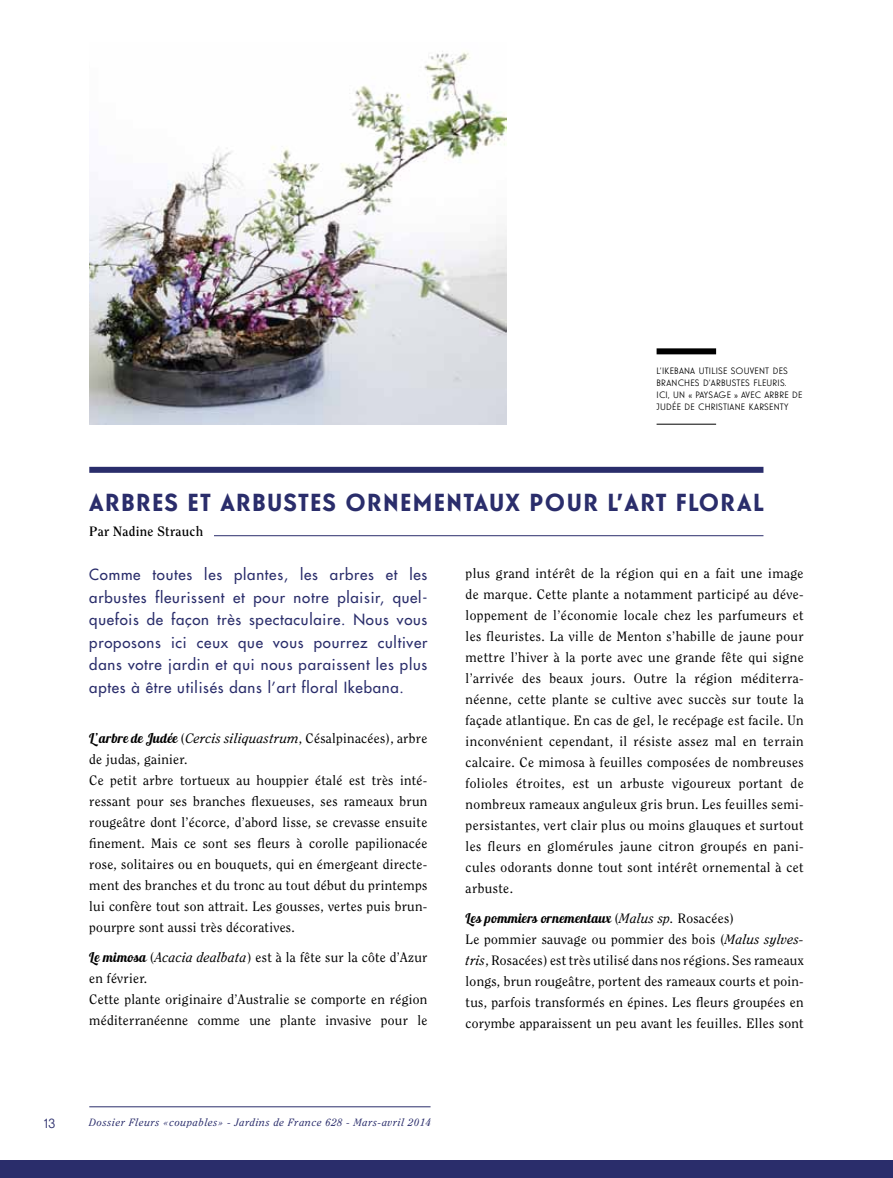
<style>
.page{position:relative;width:893px;height:1178px;background:#fff}
.page>*{position:absolute;margin:0;border:0;box-sizing:border-box;transform-origin:0 0}
.t1{font:700 24px "Guildford Pro";letter-spacing:.06em;color:#2a2d6b}
.t2{font:500 15px/22.5px "Futura Std";letter-spacing:.05em;color:#2a2d6b;text-align:justify}
.t3{font:13.5px/21px "Clearface Std";letter-spacing:.02em;color:#000}
.t4{font:13.5px "Lobster 1.3";letter-spacing:.02em;color:#000}
.t5{font:700 13.5px "Clearface Std";letter-spacing:.02em;color:#000}
.t6{font:13.5px "Guildford Pro";color:#2a2d6b}
.t7{font:italic 10.5px "Clearface Std";letter-spacing:.06em;color:#2a2d6b}
.t8{font:9px/12px "Guildford Pro";letter-spacing:.02em;color:#000}
.s1{font-family:"Lobster 1.3"}
.s2{font-style:italic}
.s3{font-family:"Clearface Std"}
.s4{font-family:"Clearface Std";font-style:italic}
</style>
<div class="page">
<div style="left:0;top:1160px;width:893px;height:18px;background:#2a2d6b"></div>
<hr style="left:89px;top:1106px;width:342px;height:1px;background:#2a2d6b">
<img style="left:89px;top:51px;width:418px;height:373px">
<div style="left:657px;top:348px;width:59px;height:6px;background:#000"></div>
<hr style="left:657px;top:424px;width:59px;height:1px;background:#000">
<div style="left:89px;top:467px;width:674px;height:6px;background:#2a2d6b"></div>
<hr style="left:208px;top:535px;width:555px;height:1px;background:#2a2d6b">
<div style="left:89px;top:526px;width:125px;height:19px;background:#fff"></div>
<p class="t8" style="left:657px;top:365px;width:147px">L’IKEBANA UTILISE SOUVENT DES<br>BRANCHES D’ARBUSTES FLEURIS.<br>ICI, UN « PAYSAGE » AVEC ARBRE DE<br>JUDÉE DE CHRISTIANE KARSENTY</p>
<h1 class="t1" style="left:89px;top:486px;width:676px">ARBRES ET ARBUSTES ORNEMENTAUX POUR L’ART FLORAL</h1>
<p class="t5" style="left:89px;top:523px;width:116px">Par Nadine Strauch</p>
<p class="t2" style="left:89px;top:563px;width:340px">Comme toutes les plantes, les arbres et les arbustes fleurissent et pour notre plaisir, quel&shy;quefois de façon très spectaculaire. Nous vous proposons ici ceux que vous pourrez cultiver dans votre jardin et qui nous paraissent les plus aptes à être utilisés dans l’art floral Ikebana.</p>
<p class="t3" style="left:89px;top:728px;width:340px"><span class="s1">L’arbre de Judée</span> (<span class="s2">Cercis siliquastrum</span>, Césalpinacées), arbre de judas, gainier.<br>Ce petit arbre tortueux au houppier étalé est très inté&shy;ressant pour ses branches flexueuses, ses rameaux brun rougeâtre dont l’écorce, d’abord lisse, se crevasse ensuite finement. Mais ce sont ses fleurs à corolle papilionacée rose, solitaires ou en bouquets, qui en émergeant directe&shy;ment des branches et du tronc au tout début du printemps lui confère tout son attrait. Les gousses, vertes puis brun&shy;pourpre sont aussi très décoratives.</p>
<p class="t3" style="left:89px;top:946px;width:340px"><span class="s1">Le mimosa</span> (<span class="s2">Acacia dealbata</span>) est à la fête sur la côte d’Azur en février.<br>Cette plante originaire d’Australie se comporte en région méditerranéenne comme une plante invasive pour le</p>
<p class="t3" style="left:466px;top:563px;width:340px;text-align:justify">plus grand intérêt de la région qui en a fait une image de marque. Cette plante a notamment participé au déve&shy;loppement de l’économie locale chez les parfumeurs et les fleuristes. La ville de Menton s’habille de jaune pour mettre l’hiver à la porte avec une grande fête qui signe l’arrivée des beaux jours. Outre la région méditerra&shy;néenne, cette plante se cultive avec succès sur toute la façade atlantique. En cas de gel, le recépage est facile. Un inconvénient cependant, il résiste assez mal en terrain calcaire. Ce mimosa à feuilles composées de nombreuses folioles étroites, est un arbuste vigoureux portant de nombreux rameaux anguleux gris brun. Les feuilles semi&shy;persistantes, vert clair plus ou moins glauques et surtout les fleurs en glomérules jaune citron groupés en pani&shy;cules odorants donne tout sont intérêt ornemental à cet arbuste.</p>
<p class="t4" style="left:466px;top:909px;width:270px">Les pommiers ornementaux <span class="s3">(</span><span class="s4">Malus sp.</span> <span class="s3">Rosacées)</span></p>
<p class="t3" style="left:466px;top:928px;width:340px;text-align:justify">Le pommier sauvage ou pommier des bois (<span class="s2">Malus sylves&shy;tris</span>, Rosacées) est très utilisé dans nos régions. Ses rameaux longs, brun rougeâtre, portent des rameaux courts et poin&shy;tus, parfois transformés en épines. Les fleurs groupées en corymbe apparaissent un peu avant les feuilles. Elles sont</p>
<p class="t6" style="left:45px;top:1114px;width:12px">13</p>
<p class="t7" style="left:89px;top:1116px;width:343px">Dossier Fleurs «coupables» - Jardins de France 628 - Mars-avril 2014</p>
</div>
